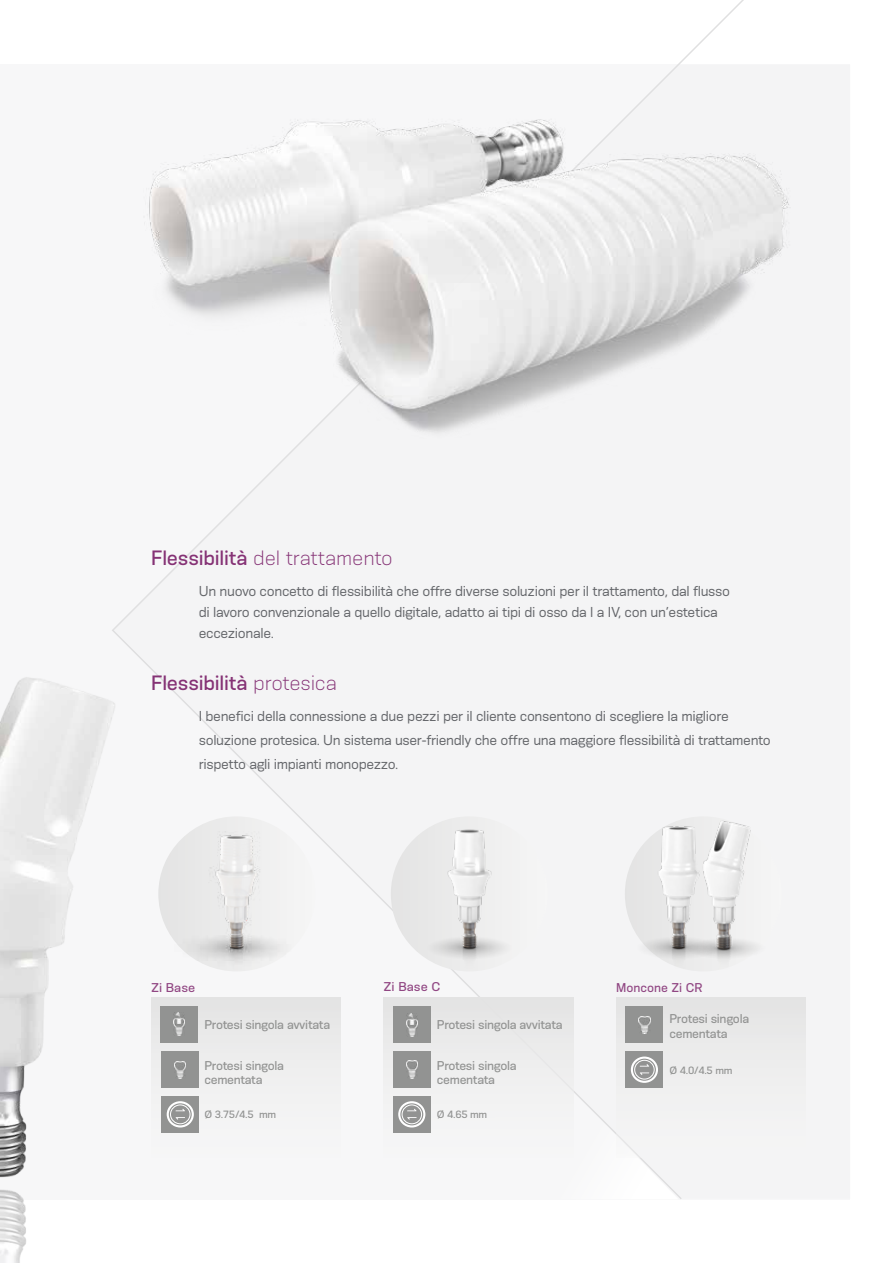
<style>
.page{position:relative;width:893px;height:1263px;background:#fff}
.page>*{position:absolute;margin:0;border:0;box-sizing:border-box;transform-origin:0 0}
.t1{font:300 19.5px "Konsens";letter-spacing:-.01em;color:#853275}
.t2{font:500 19.5px "Konsens";letter-spacing:-.01em;color:#853275}
.t3{font:13.5px/21px "Konsens";letter-spacing:-.025em;color:#636569}
.t4{font:500 12px/14.4px "Konsens";letter-spacing:-.025em;color:#929392}
.t5{font:500 12px "Konsens";color:#914783;scale:1.04 1}
.t6{font:500 12px "Konsens";color:#914783}
.t7{font:500 9.9px "Konsens";letter-spacing:-.025em;color:#929392;scale:1.04 1}
.s1{font-weight:500}
.s2{font-weight:300}
</style>
<div class="page">
<div style="left:0;top:65px;width:850px;height:1135px;background:#f7f7f8"></div>
<img style="left:149px;top:86px;width:642px;height:358px">
<svg style="left:392px;top:863px;width:6px;height:62px"></svg>
<img style="left:398px;top:817px;width:111px;height:154px">
<svg style="left:161px;top:825px;width:153px;height:101px"></svg>
<img style="left:166px;top:816px;width:142px;height:155px">
<img style="left:748px;top:826px;width:12px;height:130px">
<img style="left:625px;top:817px;width:123px;height:154px">
<div style="left:151px;top:998px;width:190px;height:159px;background:#f0f0f0"></div>
<div style="left:616px;top:998px;width:190px;height:159px;background:#efefef"></div>
<svg style="left:162px;top:1096px;width:37px;height:36px"></svg>
<div style="left:167px;top:1101px;width:27px;height:26px;border:2px solid #fff;border-radius:50%"></div>
<div style="left:170px;top:1105px;width:20px;height:19px;border:1px solid #fff;border-radius:50%"></div>
<svg style="left:176px;top:1117px;width:9px;height:3px"></svg>
<svg style="left:176px;top:1109px;width:9px;height:2px"></svg>
<div style="left:160px;top:1006px;width:38px;height:36px;background:#929392"></div>
<img style="left:173px;top:1012px;width:11px;height:24px">
<div style="left:162px;top:1052px;width:37px;height:36px;background:#929392"></div>
<img style="left:175px;top:1061px;width:11px;height:18px">
<svg style="left:626px;top:1052px;width:37px;height:36px"></svg>
<div style="left:631px;top:1056px;width:27px;height:27px;border:2px solid #fff;border-radius:50%"></div>
<div style="left:634px;top:1060px;width:20px;height:19px;border:1px solid #fff;border-radius:50%"></div>
<svg style="left:640px;top:1072px;width:9px;height:3px"></svg>
<svg style="left:640px;top:1064px;width:9px;height:2px"></svg>
<div style="left:626px;top:1007px;width:37px;height:36px;background:#929392"></div>
<img style="left:639px;top:1016px;width:11px;height:17px">
<div style="left:383px;top:998px;width:190px;height:159px;background:#f0f0f0"></div>
<svg style="left:393px;top:1096px;width:37px;height:36px"></svg>
<div style="left:398px;top:1101px;width:27px;height:26px;border:2px solid #fff;border-radius:50%"></div>
<div style="left:402px;top:1105px;width:20px;height:19px;border:1px solid #fff;border-radius:50%"></div>
<svg style="left:407px;top:1117px;width:10px;height:3px"></svg>
<svg style="left:407px;top:1109px;width:10px;height:2px"></svg>
<div style="left:393px;top:1007px;width:37px;height:36px;background:#929392"></div>
<img style="left:406px;top:1013px;width:11px;height:23px">
<div style="left:393px;top:1052px;width:37px;height:36px;background:#929392"></div>
<img style="left:406px;top:1061px;width:11px;height:17px">
<img style="left:0;top:623px;width:119px;height:640px">
<h1 class="t1" style="left:151px;top:546px;width:243px"><span class="s1">Flessibilità</span> del trattamento</h1>
<p class="t3" style="left:199px;top:580px;width:533px">Un nuovo concetto di flessibilità che offre diverse soluzioni per il trattamento, dal flusso di lavoro convenzionale a quello digitale, adatto ai tipi di osso da l a IV, con un’estetica eccezionale.</p>
<h1 class="t2" style="left:151px;top:670px;width:188px">Flessibilità <span class="s2">protesica</span></h1>
<p class="t3" style="left:199px;top:703px;width:573px;line-height:24px">I benefici della connessione a due pezzi per il cliente consentono di scegliere la migliore soluzione protesica. Un sistema user-friendly che offre una maggiore flessibilità di trattamento rispetto agli impianti monopezzo.</p>
<p class="t5" style="left:383px;top:979px;width:56px">Zi Base C</p>
<p class="t5" style="left:151px;top:980px;width:44px">Zi Base</p>
<p class="t6" style="left:616px;top:980px;width:88px">Moncone Zi CR</p>
<p class="t4" style="left:204px;top:1017px;width:127px">Protesi singola avvitata</p>
<p class="t4" style="left:669px;top:1011px;width:81px">Protesi singola cementata</p>
<p class="t4" style="left:437px;top:1017px;width:127px">Protesi singola avvitata</p>
<p class="t4" style="left:437px;top:1058px;width:81px">Protesi singola cementata</p>
<p class="t4" style="left:204px;top:1058px;width:81px">Protesi singola cementata</p>
<p class="t7" style="left:669px;top:1064px;width:62px">Ø 4.0/4.5 mm</p>
<p class="t7" style="left:204px;top:1108px;width:70px">Ø 3.75/4.5 mm</p>
<p class="t7" style="left:437px;top:1108px;width:50px">Ø 4.65 mm</p>
</div>
